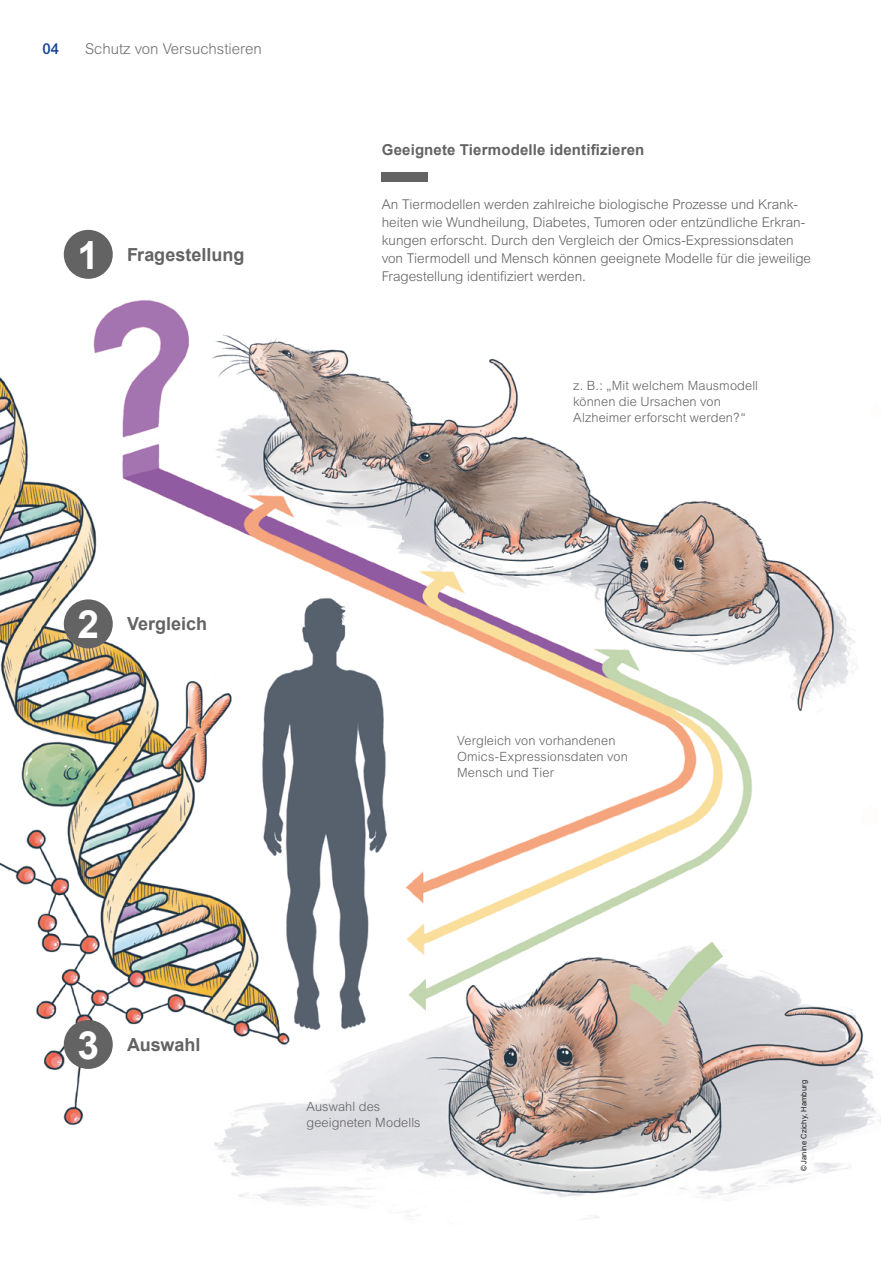
<style>
.page{position:relative;width:893px;height:1263px;background:#fff}
.page>*{position:absolute;margin:0;border:0;box-sizing:border-box;transform-origin:0 0}
.t1{font:700 38.85px "Arial";color:#fff}
.t2{font:700 18px "Arial";color:#646363}
.t3{font:700 15px "Arial";letter-spacing:.01em;color:#646363}
.t4{font:300 15px "Arial";color:#706f6f}
.t5{font:500 15px "Arial";color:#164194}
.t6{font:300 13.5px/18px "Arial";color:#646363}
.t7{font:300 12.75px/15.8px "Arial";letter-spacing:.01em;color:#646363}
.t8{font:7.5px "Arial";letter-spacing:.02em;color:#1d1d1b}
</style>
<div class="page">
<img style="left:0;top:229px;width:880px;height:991px">
<div style="left:64px;top:230px;width:49px;height:49px;background:#646363;border-radius:50%"></div>
<div style="left:64px;top:599px;width:49px;height:49px;background:#646363;border-radius:50%"></div>
<div style="left:64px;top:1020px;width:49px;height:49px;background:#646363;border-radius:50%"></div>
<div style="left:382px;top:173px;width:46px;height:9px;background:#646363"></div>
<p class="t5" style="left:43px;top:40px;width:18px">04</p>
<p class="t4" style="left:85px;top:40px;width:178px">Schutz von Versuchstieren</p>
<h1 class="t1" style="left:77px;top:229px;width:23px">1</h1>
<h2 class="t2" style="left:127px;top:243px;width:119px">Fragestellung</h2>
<h1 class="t1" style="left:77px;top:599px;width:23px">2</h1>
<h2 class="t2" style="left:127px;top:612px;width:82px">Vergleich</h2>
<p class="t3" style="left:382px;top:140px;width:264px">Geeignete Tiermodelle identifizieren</p>
<p class="t6" style="left:382px;top:195px;width:431px">An Tiermodellen werden zahlreiche biologische Prozesse und Krank&shy;heiten wie Wundheilung, Diabetes, Tumoren oder entzündliche Erkran&shy;kungen erforscht. Durch den Vergleich der Omics-Expressionsdaten von Tiermodell und Mensch können geeignete Modelle für die jeweilige Fragestellung identifiziert werden.</p>
<p class="t7" style="left:573px;top:378px;width:186px">z. B.: „Mit welchem Mausmodell können die Ursachen von<br>Alzheimer erforscht werden?“</p>
<p class="t7" style="left:457px;top:733px;width:172px">Vergleich von vorhandenen<br>Omics-Expressionsdaten von<br>Mensch und Tier</p>
<h1 class="t1" style="left:77px;top:1019px;width:23px">3</h1>
<h2 class="t2" style="left:127px;top:1033px;width:75px">Auswahl</h2>
<p class="t7" style="left:306px;top:1099px;width:116px">Auswahl des geeigneten Modells</p>
<p class="t8" style="left:799px;top:1171px;width:93px;rotate:-90deg">© Janine Czichy, Hamburg</p>
</div>
